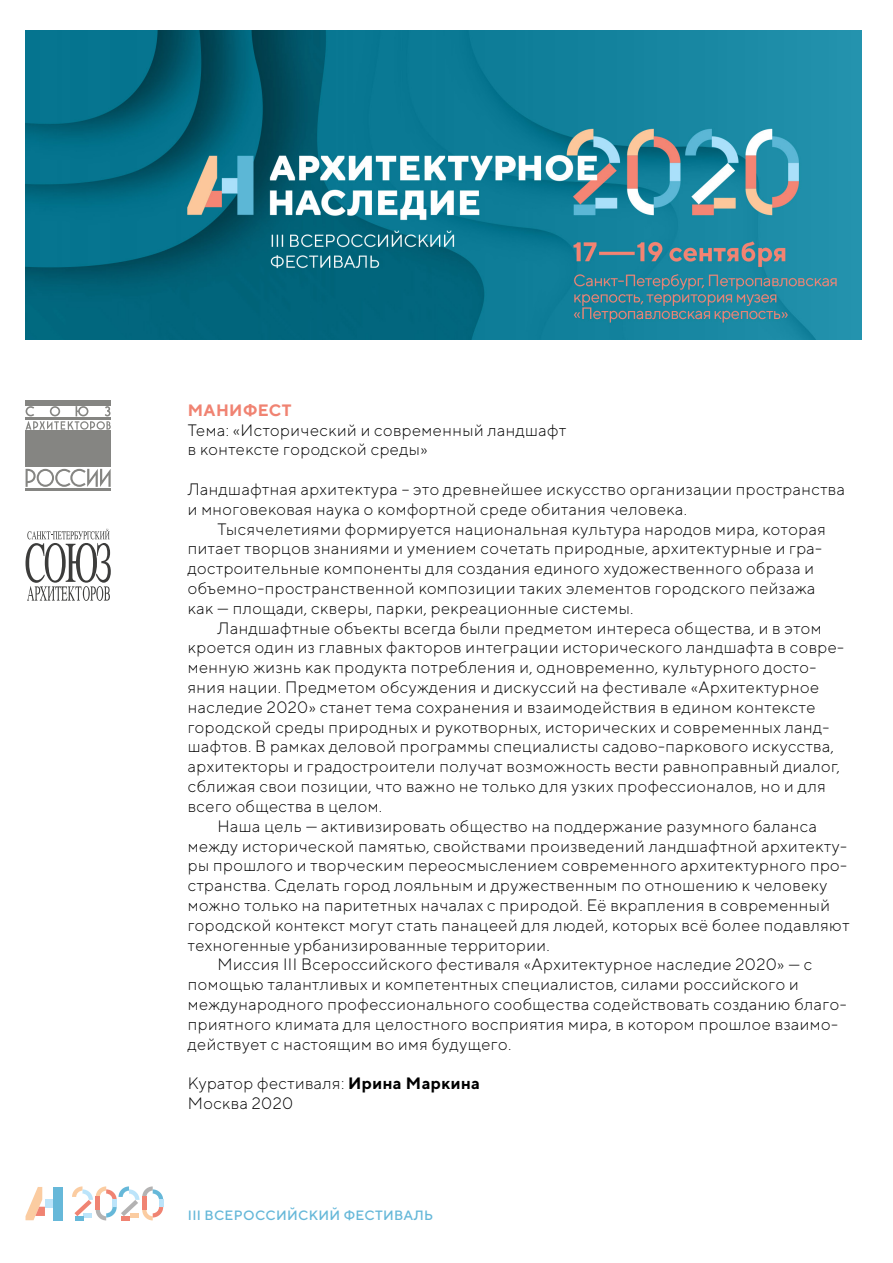
<style>
.page{position:relative;width:893px;height:1263px;background:#fff}
.page>*{position:absolute;margin:0;border:0;box-sizing:border-box;transform-origin:0 0}
.t1{font:300 16.5px/19.8px "TT Norms";letter-spacing:.025em;color:#000}
.t2{font:700 16.5px "TT Norms";letter-spacing:.025em;color:#f08372}
.t3{font:500 13.5px "TT Norms";letter-spacing:.025em;color:#66b8d9}
.s1{font-weight:700}
</style>
<div class="page">
<img style="left:26px;top:30px;width:835px;height:310px">
<svg style="left:72px;top:1186px;width:91px;height:34px"></svg>
<hr style="left:142px;top:1197px;width:4px;height:13px;background:#f08372">
<svg style="left:26px;top:1187px;width:19px;height:33px"></svg>
<div style="left:45px;top:1199px;width:9px;height:9px;background:#bce4fa"></div>
<div style="left:54px;top:1187px;width:9px;height:33px;background:#66b8d9"></div>
<svg style="left:26px;top:469px;width:85px;height:18px"></svg>
<div style="left:26px;top:400px;width:85px;height:5px;background:#858582"></div>
<hr style="left:26px;top:488px;width:85px;height:3px;background:#858582">
<div style="left:26px;top:431px;width:85px;height:36px;background:#858582"></div>
<svg style="left:26px;top:406px;width:85px;height:24px"></svg>
<svg style="left:26px;top:529px;width:85px;height:72px"></svg>
<p class="t2" style="left:188px;top:400px;width:105px">МАНИФЕСТ</p>
<p class="t1" style="left:188px;top:420px;width:380px">Тема: «Исторический и современный ландшафт в контексте городской среды»</p>
<p class="t1" style="left:188px;top:479px;width:659px">Ландшафтная архитектура – это древнейшее искусство организации пространства и многовековая наука о комфортной среде обитания человека.</p>
<p class="t1" style="left:188px;top:519px;width:639px;text-indent:30px">Тысячелетиями формируется национальная культура народов мира, которая питает творцов знаниями и умением сочетать природные, архитектурные и гра&shy;достроительные компоненты для создания единого художественного образа и объемно-пространственной композиции таких элементов городского пейзажа как — площади, скверы, парки, рекреационные системы.</p>
<p class="t1" style="left:218px;top:618px;width:606px">Ландшафтные объекты всегда были предметом интереса общества, и в этом</p>
<p class="t1" style="left:188px;top:637px;width:658px">кроется один из главных факторов интеграции исторического ландшафта в совре-</p>
<p class="t1" style="left:188px;top:657px;width:630px">менную жизнь как продукта потребления и, одновременно, культурного досто-</p>
<p class="t1" style="left:188px;top:677px;width:633px">яния нации. Предметом обсуждения и дискуссий на фестивале «Архитектурное</p>
<p class="t1" style="left:188px;top:697px;width:629px">наследие 2020» станет тема сохранения и взаимодействия в едином контексте</p>
<p class="t1" style="left:188px;top:717px;width:643px">городской среды природных и рукотворных, исторических и современных ланд-</p>
<p class="t1" style="left:188px;top:736px;width:648px">шафтов. В рамках деловой программы специалисты садово-паркового искусства,</p>
<p class="t1" style="left:188px;top:756px;width:654px">архитекторы и градостроители получат возможность вести равноправный диалог,</p>
<p class="t1" style="left:188px;top:776px;width:639px">сближая свои позиции, что важно не только для узких профессионалов, но и для</p>
<p class="t1" style="left:188px;top:796px;width:196px">всего общества в целом.</p>
<p class="t1" style="left:218px;top:816px;width:601px">Наша цель — активизировать общество на поддержание разумного баланса</p>
<p class="t1" style="left:188px;top:835px;width:661px">между исторической памятью, свойствами произведений ландшафтной архитекту-</p>
<p class="t1" style="left:188px;top:855px;width:661px">ры прошлого и творческим переосмыслением современного архитектурного про-</p>
<p class="t1" style="left:188px;top:875px;width:641px">странства. Сделать город лояльным и дружественным по отношению к человеку</p>
<p class="t1" style="left:188px;top:895px;width:644px">можно только на паритетных началах с природой. Её вкрапления в современный</p>
<p class="t1" style="left:188px;top:915px;width:663px">городской контекст могут стать панацеей для людей, которых всё более подавляют</p>
<p class="t1" style="left:188px;top:934px;width:364px">техногенные урбанизированные территории.</p>
<p class="t1" style="left:218px;top:954px;width:596px">Миссия III Всероссийского фестиваля «Архитектурное наследие 2020» — с</p>
<p class="t1" style="left:188px;top:974px;width:612px">помощью талантливых и компетентных специалистов, силами российского и</p>
<p class="t1" style="left:188px;top:994px;width:660px">международного профессионального сообщества содействовать созданию благо-</p>
<p class="t1" style="left:188px;top:1014px;width:652px">приятного климата для целостного восприятия мира, в котором прошлое взаимо-</p>
<p class="t1" style="left:188px;top:1033px;width:325px">действует с настоящим во имя будущего.</p>
<p class="t1" style="left:188px;top:1073px;width:294px">Куратор фестиваля: <span class="s1">Ирина Маркина<br></span>Москва 2020</p>
<p class="t3" style="left:188px;top:1207px;width:247px">III ВСЕРОССИЙСКИЙ ФЕСТИВАЛЬ</p>
</div>
